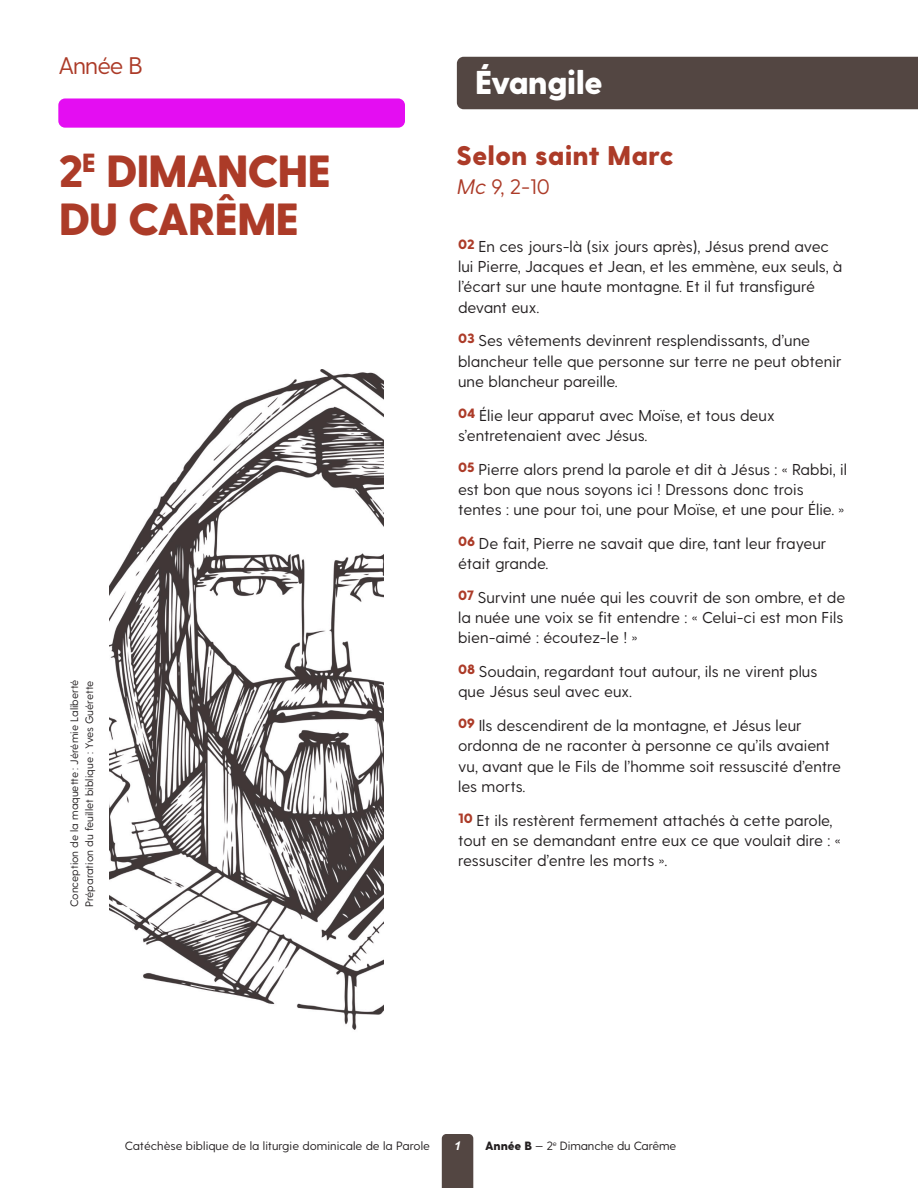
<style>
.page{position:relative;width:918px;height:1188px;background:#fff}
.page>*{position:absolute;margin:0;border:0;box-sizing:border-box;transform-origin:0 0}
.t1{font:800 45px "Greycliff CF";letter-spacing:-.04em;color:#ac3b28}
.t2{font:800 33px "Greycliff CF";letter-spacing:-.03em;color:#fff}
.t3{font:800 27px "Greycliff CF";color:#ac3b28}
.t4{font:800 26.25px "Greycliff CF";color:#ac3b28}
.t5{font:24px "Greycliff CF";letter-spacing:-.04em;color:#ac3b28}
.t6{font:21px "Greycliff CF";color:#ac3b28}
.t7{font:15.75px "Greycliff CF";color:#231f20}
.t8{font:800 13.5px "Greycliff CF";color:#ac3b28}
.t9{font:12px "Greycliff CF";color:#231f20}
.t10{font:800 12px "Greycliff CF";letter-spacing:-.01em;color:#231f20}
.t11{font:italic 700 12px "Arial";color:#fff}
.t12{font:10.8px "Greycliff CF";color:#231f20}
.t13{font:7.05px "Greycliff CF";color:#231f20}
.s1{font-style:italic}
.s2{font-weight:400}
</style>
<div class="page">
<div style="left:457px;top:57px;width:461px;height:52px;background:#534642"></div>
<img style="left:110px;top:369px;width:274px;height:661px">
<div style="left:442px;top:1134px;width:31px;height:54px;background:#534642"></div>
<div style="left:58px;top:98px;width:347px;height:30px;background:#e40df2;border-radius:7px"></div>
<p class="t5" style="left:58px;top:55px;width:86px">Année B</p>
<p class="t1" style="left:58px;top:151px;width:27px">2</p>
<p class="t4" style="left:82px;top:151px;width:16px">E</p>
<p class="t1" style="left:106px;top:151px;width:227px">DIMANCHE</p>
<p class="t1" style="left:58px;top:199px;width:243px">DU CARÊME</p>
<p class="t12" style="left:69px;top:907px;width:229px;rotate:-90deg">Conception de la maquette : Jérémie Laliberté</p>
<p class="t12" style="left:85px;top:907px;width:228px;rotate:-90deg">Préparation du feuillet biblique : Yves Guérette</p>
<p class="t2" style="left:475px;top:67px;width:130px">Évangile</p>
<p class="t3" style="left:456px;top:144px;width:219px">Selon saint Marc</p>
<p class="t6" style="left:456px;top:177px;width:95px"><span class="s1">Mc</span>9, 2-10</p>
<p class="t8" style="left:458px;top:238px;width:18px">02</p>
<p class="t7" style="left:478px;top:239px;width:352px">En ces jours-là (six jours après), Jésus prend avec</p>
<p class="t7" style="left:458px;top:259px;width:386px">lui Pierre, Jacques et Jean, et les emmène, eux seuls, à</p>
<p class="t7" style="left:458px;top:280px;width:358px">l’écart sur une haute montagne. Et il fut transfiguré</p>
<p class="t7" style="left:458px;top:300px;width:83px">devant eux.</p>
<p class="t8" style="left:458px;top:332px;width:18px">03</p>
<p class="t7" style="left:478px;top:334px;width:333px">Ses vêtements devinrent resplendissants, d’une</p>
<p class="t7" style="left:458px;top:354px;width:385px">blancheur telle que personne sur terre ne peut obtenir</p>
<p class="t7" style="left:458px;top:374px;width:161px">une blancheur pareille.</p>
<p class="t8" style="left:458px;top:407px;width:19px">04</p>
<p class="t7" style="left:479px;top:408px;width:297px">Élie leur apparut avec Moïse, et tous deux</p>
<p class="t7" style="left:458px;top:428px;width:191px">s’entretenaient avec Jésus.</p>
<p class="t8" style="left:458px;top:461px;width:18px">05</p>
<p class="t7" style="left:478px;top:462px;width:370px">Pierre alors prend la parole et dit à Jésus : « Rabbi, il</p>
<p class="t7" style="left:458px;top:482px;width:347px">est bon que nous soyons ici ! Dressons donc trois</p>
<p class="t7" style="left:458px;top:502px;width:388px">tentes : une pour toi, une pour Moïse, et une pour Élie. »</p>
<p class="t8" style="left:458px;top:535px;width:19px">06</p>
<p class="t7" style="left:479px;top:536px;width:349px">De fait, Pierre ne savait que dire, tant leur frayeur</p>
<p class="t7" style="left:458px;top:556px;width:92px">était grande.</p>
<p class="t8" style="left:458px;top:589px;width:18px">07</p>
<p class="t7" style="left:478px;top:590px;width:369px">Survint une nuée qui les couvrit de son ombre, et de</p>
<p class="t7" style="left:458px;top:610px;width:387px">la nuée une voix se fit entendre : « Celui-ci est mon Fils</p>
<p class="t7" style="left:458px;top:631px;width:181px">bien-aimé : écoutez-le ! »</p>
<p class="t8" style="left:458px;top:663px;width:19px">08</p>
<p class="t7" style="left:479px;top:664px;width:340px">Soudain, regardant tout autour, ils ne virent plus</p>
<p class="t7" style="left:458px;top:685px;width:176px">que Jésus seul avec eux.</p>
<p class="t8" style="left:458px;top:717px;width:18px">09</p>
<p class="t7" style="left:479px;top:718px;width:324px">Ils descendirent de la montagne, et Jésus leur</p>
<p class="t7" style="left:458px;top:739px;width:373px">ordonna de ne raconter à personne ce qu’ils avaient</p>
<p class="t7" style="left:458px;top:759px;width:384px">vu, avant que le Fils de l’homme soit ressuscité d’entre</p>
<p class="t7" style="left:458px;top:779px;width:69px">les morts.</p>
<p class="t8" style="left:458px;top:812px;width:16px">10</p>
<p class="t7" style="left:477px;top:813px;width:358px">Et ils restèrent fermement attachés à cette parole,</p>
<p class="t7" style="left:458px;top:833px;width:384px">tout en se demandant entre eux ce que voulait dire : «</p>
<p class="t7" style="left:458px;top:853px;width:211px">ressusciter d’entre les morts ».</p>
<p class="t9" style="left:125px;top:1141px;width:307px">Catéchèse biblique de la liturgie dominicale de la Parole</p>
<p class="t11" style="left:454px;top:1141px;width:8px">1</p>
<p class="t10" style="left:485px;top:1141px;width:69px">Année B <span class="s2">— 2</span></p>
<p class="t13" style="left:553px;top:1141px;width:5px">e</p>
<p class="t9" style="left:560px;top:1141px;width:118px">Dimanche du Carême</p>
</div>
